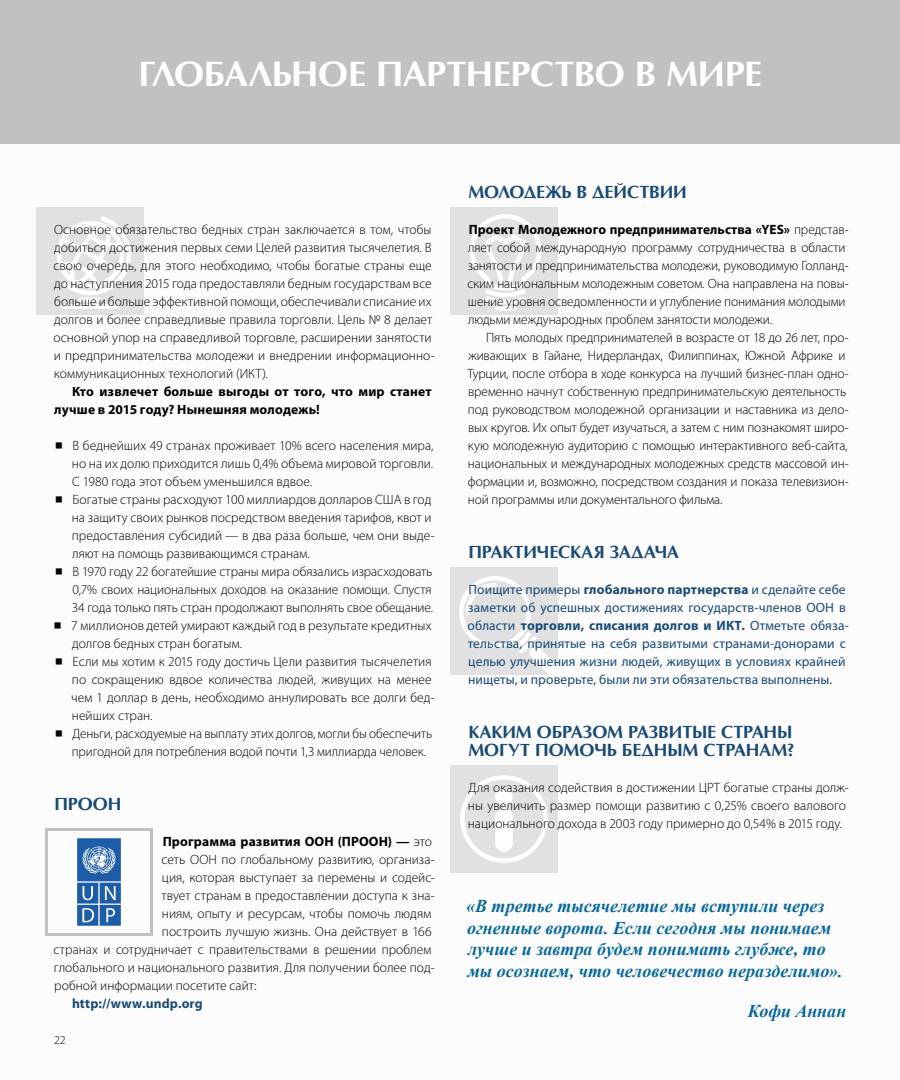
<style>
.page{position:relative;width:900px;height:1080px;background:#fff}
.page>*{position:absolute;margin:0;border:0;box-sizing:border-box;transform-origin:0 0}
.t1{font:700 36px "AG Opus";color:#fff}
.t2{font:italic 700 18px/21.6px "Times New Roman";color:#08689c}
.t3{font:700 18px/18px "AG Opus";letter-spacing:-.005em;color:#1a4b76}
.t4{font:300 13.5px/18px "Myriad Pro";color:#000}
.t5{font:13.5px/18px "Myriad Pro";letter-spacing:.01em;color:#1a4b76}
.t6{font:700 13.5px/18px "Myriad Pro";letter-spacing:.01em;color:#000}
.t7{font:700 13.5px "Myriad Pro";letter-spacing:.01em;color:#1a4b76}
.t8{font:300 12px "Myriad Pro";color:#000}
.s1{font-weight:300}
.s2{font-weight:700}
</style>
<div class="page">
<div style="left:36px;top:207px;width:108px;height:108px;background:#e1e1e1"></div>
<svg style="left:56px;top:216px;width:75px;height:93px"></svg>
<div style="left:450px;top:207px;width:108px;height:108px;background:#e1e1e1"></div>
<svg style="left:469px;top:214px;width:73px;height:97px"></svg>
<div style="left:450px;top:567px;width:108px;height:108px;background:#e1e1e1"></div>
<svg style="left:459px;top:576px;width:99px;height:99px"></svg>
<div style="left:450px;top:765px;width:108px;height:108px;background:#e1e1e1"></div>
<div style="left:460px;top:775px;width:88px;height:88px;border:4px solid #fff;border-radius:50%"></div>
<div style="left:497px;top:791px;width:14px;height:13px;background:#fff;border-radius:50%"></div>
<div style="left:495px;top:788px;width:18px;height:18px;border:4px solid #fff;border-radius:50%"></div>
<div style="left:497px;top:810px;width:14px;height:40px;background:#fff;border-radius:7px"></div>
<div style="left:495px;top:808px;width:18px;height:44px;border:4px solid #fff;border-radius:7px"></div>
<div style="left:0;top:0;width:900px;height:144px;background:#c1c1c1"></div>
<svg style="left:77px;top:838px;width:44px;height:88px;background:#4d7fb9"></svg>
<div style="left:45px;top:828px;width:108px;height:108px;border:3px solid #c1c1c1"></div>
<h1 class="t1" style="left:138px;top:53px;width:39px">ГЛОБАЛЬНОЕ</h1>
<h1 class="t1" style="left:376px;top:53px;width:51px">ПАРТНЕРСТВО</h1>
<h1 class="t1" style="left:635px;top:53px;width:56px">В МИРЕ</h1>
<p class="t4" style="left:54px;top:220px;width:382px">Основное обязательство бедных стран заключается в том, чтобы добиться достижения первых семи Целей развития тысячелетия. В свою очередь, для этого необходимо, чтобы богатые страны еще до наступления 2015 года предоставляли бедным государствам все больше и больше эффективной помощи, обеспечивали списание их долгов и более справедливые правила торговли. Цель № 8 делает основной упор на справедливой торговле, расширении занятости и предпринимательства молодежи и внедрении информационно&shy;коммуникационных технологий (ИКТ).</p>
<p class="t6" style="left:54px;top:382px;width:379px;text-indent:18px">Кто извлечет больше выгоды от того, что мир станет лучше в 2015 году? Нынешняя молодежь!</p>
<p class="t4" style="left:71px;top:436px;width:365px">В беднейших 49 странах проживает 10% всего населения мира, но на их долю приходится лишь 0,4% объема мировой торговли.<br>С 1980 года этот объем уменьшился вдвое.<br>Богатые страны расходуют 100 миллиардов долларов США в год на защиту своих рынков посредством введения тарифов, квот и предоставления субсидий — в два раза больше, чем они выде&shy;ляют на помощь развивающимся странам.<br>В 1970 году 22 богатейшие страны мира обязались израсходовать 0,7% своих национальных доходов на оказание помощи. Спустя 34 года только пять стран продолжают выполнять свое обещание.<br>7 миллионов детей умирают каждый год в результате кредитных долгов бедных стран богатым.<br>Если мы хотим к 2015 году достичь Цели развития тысячелетия по сокращению вдвое количества людей, живущих на менее чем 1 доллар в день, необходимо аннулировать все долги бед&shy;нейших стран.<br>Деньги, расходуемые на выплату этих долгов, могли бы обеспечить пригодной для потребления водой почти 1,3 миллиарда человек.</p>
<h2 class="t3" style="left:54px;top:795px;width:28px">ПРООН</h2>
<p class="t6" style="left:163px;top:832px;width:271px">Программа развития ООН (ПРООН) — <span class="s1">это</span></p>
<p class="t4" style="left:162px;top:850px;width:275px">сеть ООН по глобальному развитию, организа-</p>
<p class="t4" style="left:162px;top:868px;width:274px">ция, которая выступает за перемены и содейс-</p>
<p class="t4" style="left:162px;top:886px;width:275px">твует странам в предоставлении доступа к зна-</p>
<p class="t4" style="left:162px;top:904px;width:271px">ниям, опыту и ресурсам, чтобы помочь людям</p>
<p class="t4" style="left:162px;top:922px;width:271px">построить лучшую жизнь. Она действует в 166</p>
<p class="t4" style="left:54px;top:940px;width:379px">странах и сотрудничает с правительствами в решении проблем</p>
<p class="t4" style="left:54px;top:958px;width:382px">глобального и национального развития. Для получении более под-</p>
<p class="t4" style="left:54px;top:976px;width:204px">робной информации посетите сайт:</p>
<p class="t7" style="left:72px;top:995px;width:132px">http://www.undp.org</p>
<p class="t8" style="left:54px;top:1033px;width:13px">22</p>
<h2 class="t3" style="left:468px;top:183px;width:14px">МОЛОДЕЖЬ</h2>
<h2 class="t3" style="left:577px;top:183px;width:64px">ВДЕЙСТВИИ</h2>
<p class="t4" style="left:468px;top:220px;width:383px"><span class="s2">Проект Молодежного предпринимательства «YES»</span> представ&shy;ляет собой международную программу сотрудничества в области занятости и предпринимательства молодежи, руководимую Голланд&shy;ским национальным молодежным советом. Она направлена на повы&shy;шение уровня осведомленности и углубление понимания молодыми людьми международных проблем занятости молодежи.</p>
<p class="t4" style="left:467px;top:328px;width:383px;text-indent:19px">Пять молодых предпринимателей в возрасте от 18 до 26 лет, про&shy;живающих в Гайане, Нидерландах, Филиппинах, Южной Африке и Турции, после отбора в ходе конкурса на лучший бизнес-план одно&shy;временно начнут собственную предпринимательскую деятельность под руководством молодежной организации и наставника из дело&shy;вых кругов. Их опыт будет изучаться, а затем с ним познакомят широ&shy;кую молодежную аудиторию с помощью интерактивного веб-сайта, нацио-нальных и международных молодежных средств массовой ин&shy;формации и, возможно, посредством создания и показа телевизион&shy;ной программы или документального фильма.</p>
<h2 class="t3" style="left:468px;top:543px;width:26px">ПРАКТИ</h2>
<h2 class="t3" style="left:537px;top:543px;width:25px">ЧЕСКАЯ</h2>
<h2 class="t3" style="left:610px;top:543px;width:13px">ЗАДА</h2>
<h2 class="t3" style="left:655px;top:543px;width:26px">ЧА</h2>
<p class="t5" style="left:468px;top:580px;width:383px">Поищите примеры <span class="s2">глобального партнерства</span> и сделайте себе заметки об успешных достижениях государств-членов ООН в области <span class="s2">торговли, списания долгов и ИКТ.</span> Отметьте обяза&shy;тельства, принятые на себя развитыми странами-донорами с целью улучшения жизни людей, живущих в условиях крайней нищеты, и проверьте, были ли эти обязательства выполнены.</p>
<h2 class="t3" style="left:468px;top:723px;width:328px">Каким образом развитые страны могут п омочь бедным странам?</h2>
<p class="t4" style="left:468px;top:778px;width:382px">Для оказания содействия в достижении ЦРТ богатые страны долж&shy;ны увеличить размер помощи развитию с 0,25% своего валового национального дохода в 2003 году примерно до 0,54% в 2015 году.</p>
<h2 class="t2" style="left:466px;top:895px;width:378px">«В третье тысячелетие мы вступили через огненные ворота. Если сегодня мы понимаем лучше и завтра будем понимать глубже, то мы осознаем, что человечество неразделимо».</h2>
<h2 class="t2" style="left:748px;top:999px;width:100px">Кофи Аннан</h2>
</div>
